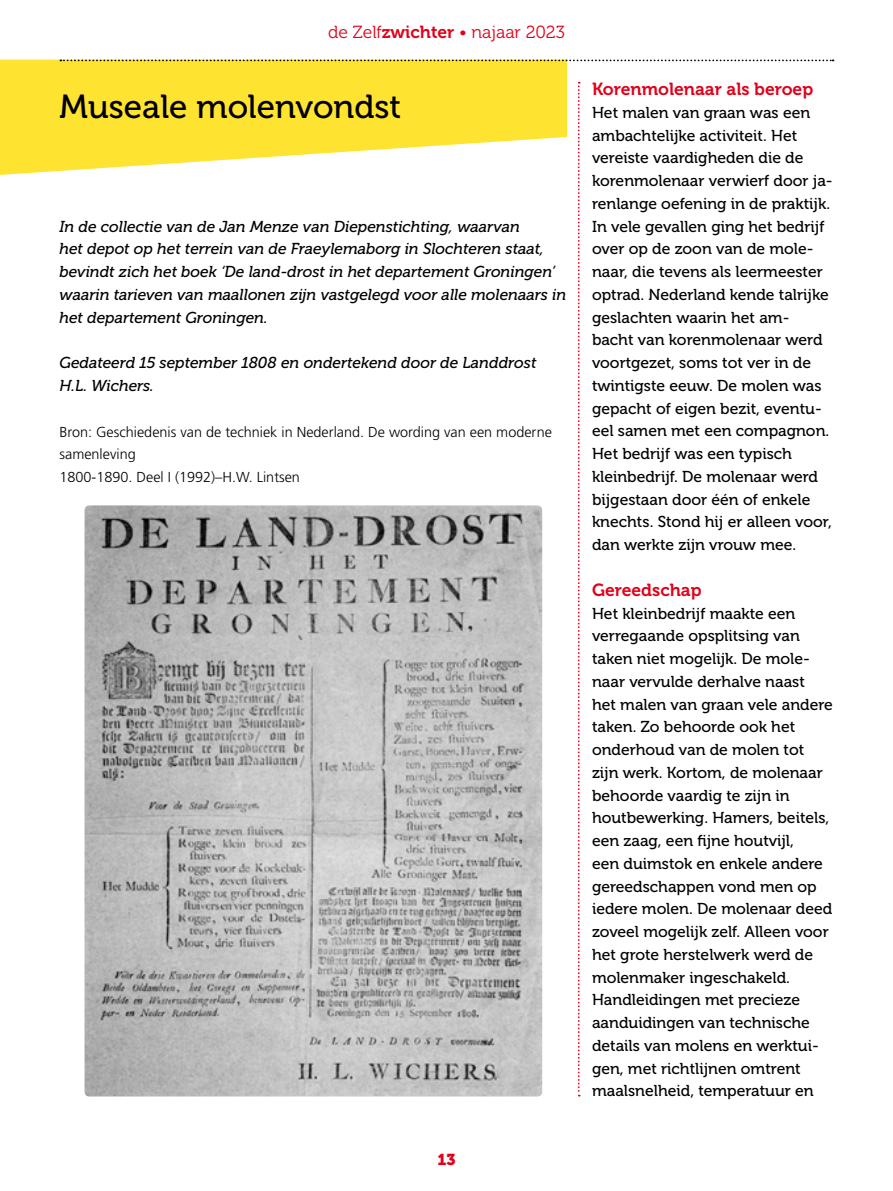
<style>
.page{position:relative;width:893px;height:1191px;background:#fff}
.page>*{position:absolute;margin:0;border:0;box-sizing:border-box;transform-origin:0 0}
.t1{font:33.25px "Museo 500";color:#000}
.t2{font:17.5px "Museo 700";color:#e2001a}
.t3{font:17.5px "Museo 300";color:#e2001a}
.t4{font:15.75px/22.8px "Museo 500";color:#000}
.t5{font:italic 15.75px/22.8px "Museo 500";color:#000}
.t6{font:15.75px "Museo 900";color:#e2001a}
.t7{font:300 14.35px/22.8px "Frutiger LT Std";color:#000}
.s1{font-family:"Museo 700"}
</style>
<div class="page">
<svg style="left:578px;top:82px;width:2px;height:1014px"></svg>
<svg style="left:0;top:60px;width:567px;height:115px;fill:#ffe331"></svg>
<svg style="left:60px;top:60px;width:774px;height:1px"></svg>
<img style="left:85px;top:505px;width:457px;height:591px">
<p class="t3" style="left:328px;top:22px;width:238px">de Zelf<span class="s1">zwichter</span> • najaar 2023</p>
<h1 class="t1" style="left:60px;top:88px;width:343px">Museale molenvondst</h1>
<p class="t5" style="left:60px;top:215px;width:508px">In de collectie van de Jan Menze van Diepenstichting, waarvan<br>het depot op het terrein van de Fraeylemaborg in Slochteren staat, bevindt zich het boek ‘De land-drost in het departement Groningen’ waarin tarieven van maallonen zijn vastgelegd voor alle molenaars in het departement Groningen.</p>
<p class="t5" style="left:60px;top:351px;width:478px">Gedateerd 15 september 1808 en ondertekend door de Landdrost<br>H.L. Wichers.</p>
<p class="t7" style="left:60px;top:420px;width:494px">Bron: Geschiedenis van de techniek in Nederland. De wording van een moderne samenleving<br>1800-1890. Deel I (1992)–H.W. Lintsen</p>
<p class="t6" style="left:437px;top:1150px;width:20px">13</p>
<p class="t2" style="left:592px;top:79px;width:223px">Korenmolenaar als beroep</p>
<p class="t4" style="left:592px;top:101px;width:242px">Het malen van graan was een ambachtelijke activiteit. Het vereiste vaardigheden die de korenmolenaar verwierf door ja&shy;renlange oefening in de praktijk.<br>In vele gevallen ging het bedrijf over op de zoon van de mole&shy;naar, die tevens als leermeester optrad. Nederland kende talrijke geslachten waarin het am&shy;bacht van korenmolenaar werd voortgezet, soms tot ver in de twintigste eeuw. De molen was gepacht of eigen bezit, eventu&shy;eel samen met een compagnon.<br>Het bedrijf was een typisch kleinbedrijf. De molenaar werd bijgestaan door één of enkele knechts. Stond hij er alleen voor, dan werkte zijn vrouw mee.</p>
<p class="t2" style="left:592px;top:580px;width:111px">Gereedschap</p>
<p class="t4" style="left:592px;top:602px;width:242px">Het kleinbedrijf maakte een verregaande opsplitsing van taken niet mogelijk. De mole&shy;naar vervulde derhalve naast<br>het malen van graan vele andere taken. Zo behoorde ook het onderhoud van de molen tot zijn werk. Kortom, de molenaar behoorde vaardig te zijn in houtbewerking. Hamers, beitels, een zaag, een fijne houtvijl,<br>een duimstok en enkele andere gereedschappen vond men op iedere molen. De molenaar deed zoveel mogelijk zelf. Alleen voor het grote herstelwerk werd de molenmaker ingeschakeld.<br>Handleidingen met precieze aanduidingen van technische details van molens en werktui&shy;gen, met richtlijnen omtrent maalsnelheid, temperatuur en</p>
</div>
